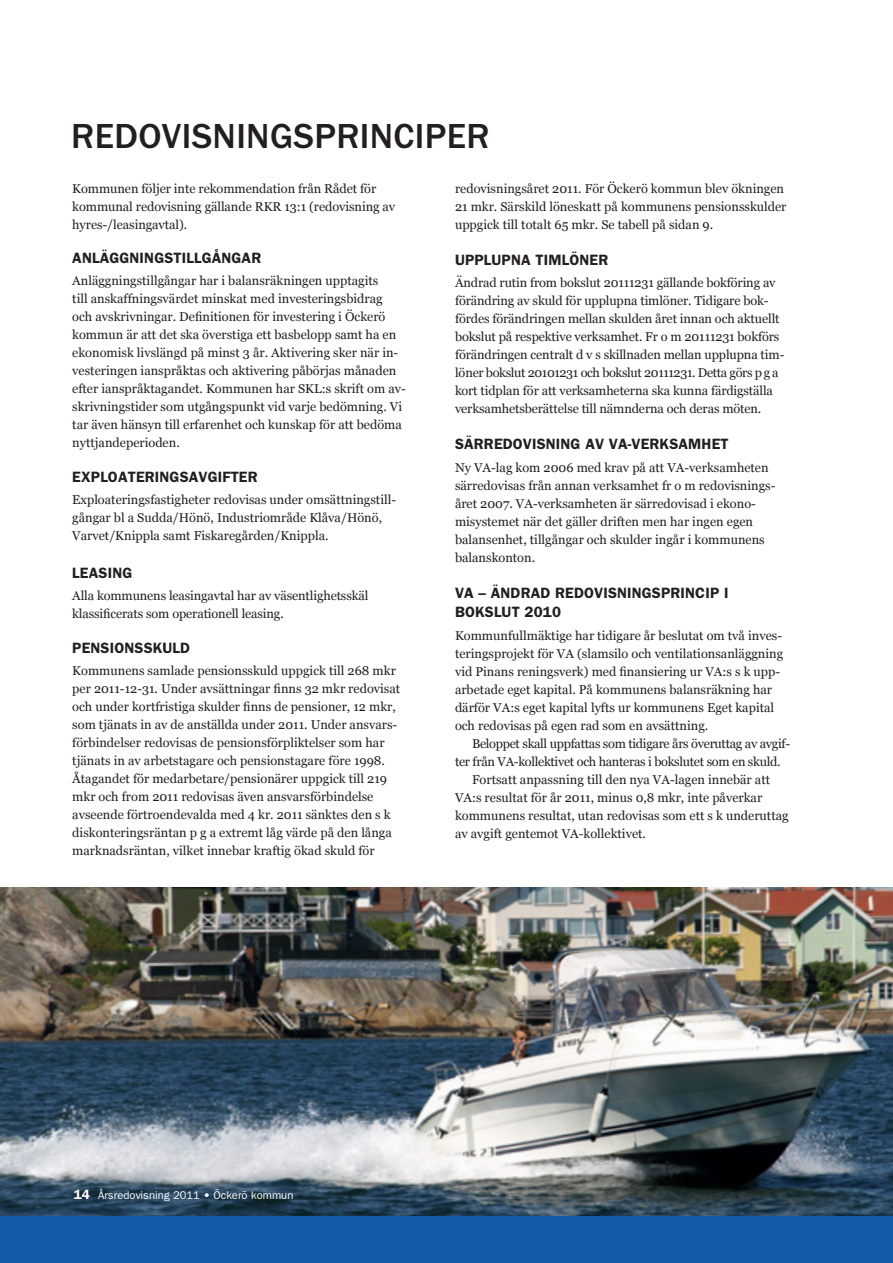
<style>
.page{position:relative;width:893px;height:1263px;background:#fff}
.page>*{position:absolute;margin:0;border:0;box-sizing:border-box;transform-origin:0 0}
.t1{font:500 36px "Franklin Gothic LT";letter-spacing:.01em;color:#231f20}
.t2{font:600 15px/19.5px "Franklin Gothic";letter-spacing:.01em;color:#231f20}
.t3{font:12.75px/18px "Georgia";color:#231f20}
.t4{font:12.75px "Georgia";letter-spacing:-.025em;color:#231f20}
.t5{font:11.25px "Franklin Gothic";color:#fff}
.s1{font-weight:600;font-size:13.5px}
</style>
<div class="page">
<img style="left:0;top:887px;width:893px;height:329px">
<div style="left:0;top:1216px;width:893px;height:47px;background:#135cab"></div>
<h1 class="t1" style="left:71px;top:115px;width:420px">REDOVISNINGSPRINCIPER</h1>
<p class="t3" style="left:72px;top:179px;width:324px">Kommunen följer inte rekommendation från Rådet för kommunal redovisning gällande RKR 13:1 (redovisning av hyres-/leasingavtal).</p>
<p class="t2" style="left:72px;top:248px;width:191px">ANLÄGGNINGSTILLGÅNGAR</p>
<p class="t3" style="left:72px;top:272px;width:335px">Anläggningstillgångar har i balansräkningen upptagits<br>till anskaffningsvärdet minskat med investeringsbidrag och avskrivningar. Definitionen för investering i Öckerö kommun är att det ska överstiga ett basbelopp samt ha en ekonomisk livslängd på minst 3 år. Aktivering sker när in&shy;vesteringen ianspråktas och aktivering påbörjas månaden efter ianspråktagandet. Kommunen har SKL:s skrift om av&shy;skrivningstider som utgångspunkt vid varje bedömning. Vi tar även hänsyn till erfarenhet och kunskap för att bedöma nyttjandeperioden.</p>
<p class="t2" style="left:72px;top:466px;width:187px">EXPLOATERINGSAVGIFTER</p>
<p class="t3" style="left:72px;top:491px;width:325px">Exploateringsfastigheter redovisas under omsättningstill&shy;gångar bl a Sudda/Hönö, Industriområde Klåva/Hönö,<br>Varvet/Knippla samt Fiskaregården/Knippla.</p>
<p class="t2" style="left:72px;top:562px;width:61px">LEASING</p>
<p class="t3" style="left:72px;top:587px;width:298px">Alla kommunens leasingavtal har av väsentlighetsskäl klassificerats som operationell leasing.</p>
<p class="t2" style="left:72px;top:637px;width:119px">PENSIONSSKULD</p>
<p class="t3" style="left:72px;top:662px;width:329px">Kommunens samlade pensionsskuld uppgick till 268 mkr per 2011-12-31. Under avsättningar finns 32 mkr redovisat och under kortfristiga skulder finns de pensioner, 12 mkr, som tjänats in av de anställda under 2011. Under ansvars&shy;förbindelser redovisas de pensionsförpliktelser som har tjänats in av arbetstagare och pensionstagare före 1998.<br>Åtagandet för medarbetare/pensionärer uppgick till 219 mkr och from 2011 redovisas även ansvarsförbindelse avseende förtroendevalda med 4 kr. 2011 sänktes den s k diskonteringsräntan p g a extremt låg värde på den långa marknadsräntan, vilket innebar kraftig ökad skuld för</p>
<p class="t3" style="left:455px;top:179px;width:333px">redovisningsåret 2011. För Öckerö kommun blev ökningen<br>21 mkr. Särskild löneskatt på kommunens pensionsskulder uppgick till totalt 65 mkr. Se tabell på sidan 9.</p>
<p class="t2" style="left:455px;top:249px;width:155px">UPPLUPNA TIMLÖNER</p>
<p class="t3" style="left:455px;top:274px;width:331px">Ändrad rutin from bokslut 20111231 gällande bokföring av förändring av skuld för upplupna timlöner. Tidigare bok&shy;fördes förändringen mellan skulden året innan och aktuellt bokslut på respektive verksamhet. Fr o m 20111231 bokförs förändringen centralt d v s skillnaden mellan upplupna tim&shy;löner bokslut 20101231 och bokslut 20111231. Detta görs p g a kort tidplan för att verksamheterna ska kunna färdigställa verksamhetsberättelse till nämnderna och deras möten.</p>
<p class="t2" style="left:455px;top:434px;width:275px">SÄRREDOVISNING AV VA-VERKSAMHET</p>
<p class="t3" style="left:455px;top:458px;width:322px">Ny VA-lag kom 2006 med krav på att VA-verksamheten särredovisas från annan verksamhet fr o m redovisnings&shy;året 2007. VA-verksamheten är särredovisad i ekono&shy;misystemet när det gäller driften men har ingen egen balansenhet, tillgångar och skulder ingår i kommunens balanskonton.</p>
<p class="t2" style="left:455px;top:582px;width:275px">VA – ÄNDRAD REDOVISNINGSPRINCIP I<br>BOKSLUT 2010</p>
<p class="t3" style="left:455px;top:626px;width:330px">Kommunfullmäktige har tidigare år beslutat om två inves&shy;teringsprojekt för VA (slamsilo och ventilationsanläggning vid Pinans reningsverk) med finansiering ur VA:s s k upp&shy;arbetade eget kapital. På kommunens balansräkning har därför VA:s eget kapital lyfts ur kommunens Eget kapital och redovisas på egen rad som en avsättning.</p>
<p class="t4" style="left:472px;top:735px;width:320px">Beloppet skall uppfattas som tidigare års överuttag av avgif-</p>
<p class="t4" style="left:455px;top:753px;width:327px">ter från VA-kollektivet och hanteras i bokslutet som en skuld.</p>
<p class="t3" style="left:472px;top:770px;width:300px">Fortsatt anpassning till den nya VA-lagen innebär att</p>
<p class="t3" style="left:455px;top:788px;width:309px">VA:s resultat för år 2011, minus 0,8 mkr, inte påverkar</p>
<p class="t3" style="left:455px;top:806px;width:335px">kommunens resultat, utan redovisas som ett s k underuttag</p>
<p class="t3" style="left:455px;top:824px;width:193px">av avgift gentemot VA-kollektivet.</p>
<p class="t5" style="left:74px;top:1188px;width:221px"><span class="s1">14</span> Årsredovisning 2011 • Öckerö kommun</p>
</div>
